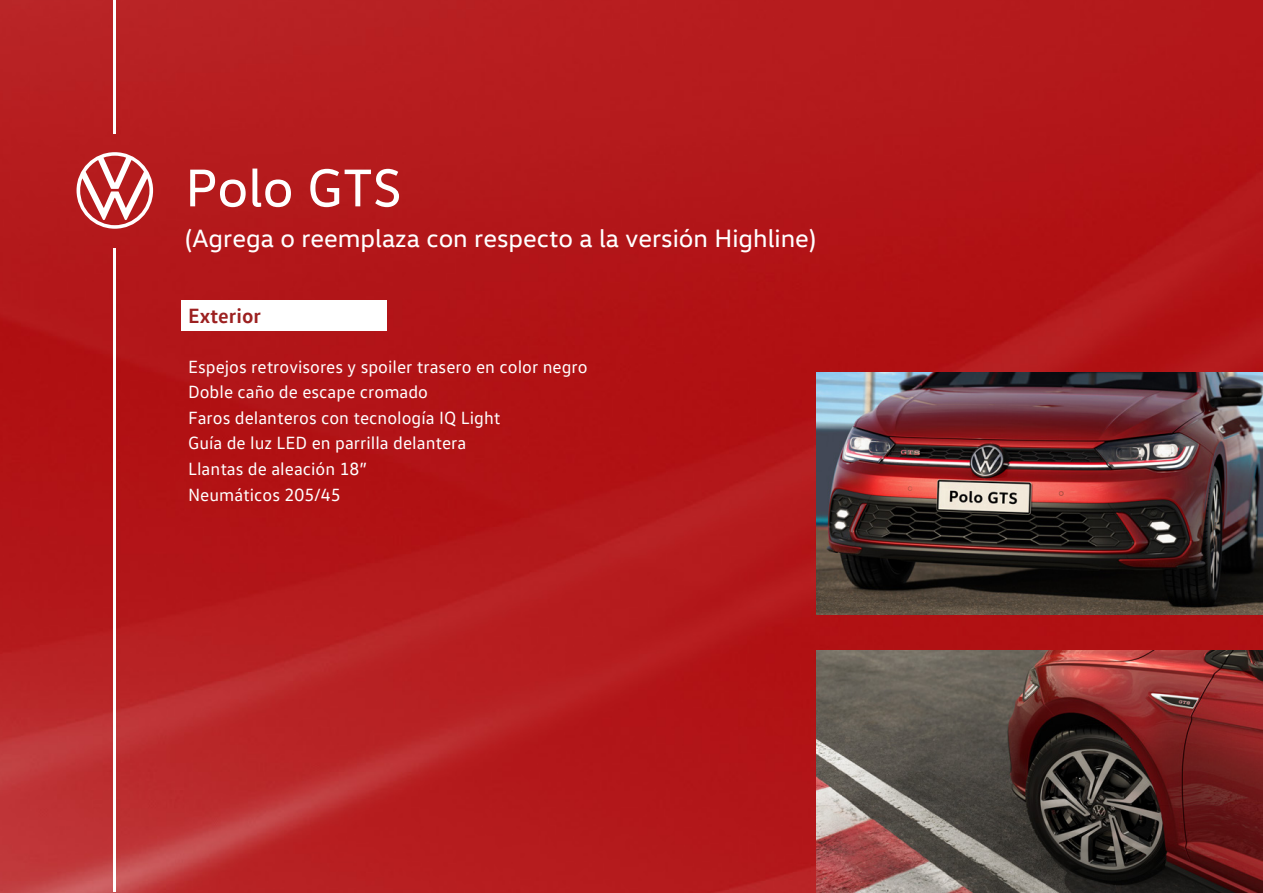
<style>
.page{position:relative;width:1263px;height:893px;background:#fff}
.page>*{position:absolute;margin:0;border:0;box-sizing:border-box;transform-origin:0 0}
.t1{font:54px "VW Head";color:#fff}
.t2{font:25.5px "VW Head";color:#fff}
.t3{font:700 21px "VW Text";color:#9c2020}
.t4{font:18px/25.5px "VW Text";color:#fff}
</style>
<div class="page">
<img style="left:0;top:0;width:1263px;height:893px">
<img style="left:816px;top:650px;width:447px;height:243px">
<div style="left:182px;top:301px;width:205px;height:30px;background:#fff"></div>
<svg style="left:77px;top:152px;width:76px;height:77px"></svg>
<hr style="left:114px;top:0;width:2px;height:133px;background:#fff">
<hr style="left:114px;top:248px;width:2px;height:644px;background:#fff">
<img style="left:816px;top:372px;width:447px;height:243px">
<h1 class="t1" style="left:185px;top:154px;width:218px">Polo GTS</h1>
<h2 class="t2" style="left:185px;top:222px;width:632px">(Agrega o reemplaza con respecto a la versión Highline)</h2>
<p class="t3" style="left:188px;top:302px;width:75px">Exterior</p>
<p class="t4" style="left:188px;top:354px;width:401px">Espejos retrovisores y spoiler trasero en color negro Doble caño de escape cromado<br>Faros delanteros con tecnología IQ Light<br>Guía de luz LED en parrilla delantera<br>Llantas de aleación 18”<br>Neumáticos 205/45</p>
</div>
